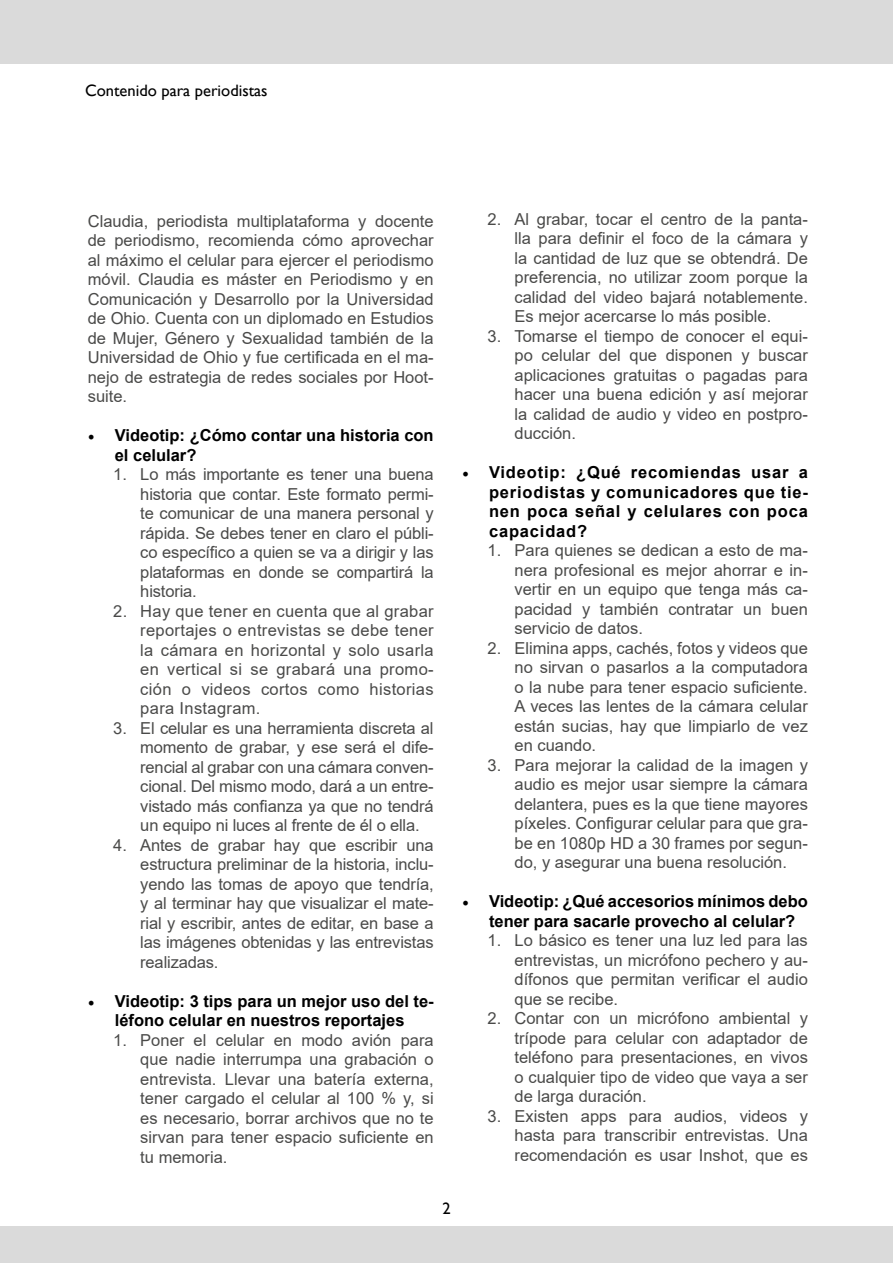
<style>
.page{position:relative;width:893px;height:1263px;background:#fff}
.page>*{position:absolute;margin:0;border:0;box-sizing:border-box;transform-origin:0 0}
.t1{font:16.5px/19.5px "Arial";color:#4a4a49;text-align:justify}
.t2{font:700 16.5px/19.5px "Arial";color:#000}
.t3{font:16.5px "Gill Sans";color:#000}
.s1{font-family:"Minion Pro";font-weight:400;font-size:18px}
</style>
<div class="page">
<div style="left:0;top:0;width:893px;height:64px;background:#dadada"></div>
<div style="left:0;top:1227px;width:893px;height:36px;background:#dadada"></div>
<p class="t3" style="left:85px;top:81px;width:184px">Contenido para periodistas</p>
<p class="t1" style="left:88px;top:211px;width:347px">Claudia, periodista multiplataforma y docente de periodismo, recomienda cómo aprovechar al máximo el celular para ejercer el periodismo móvil. Claudia es máster en Periodismo y en Comunicación y Desarrollo por la Universidad de Ohio. Cuenta con un diplomado en Estudios de Mujer, Género y Sexualidad también de la Universidad de Ohio y fue certificada en el ma&shy;nejo de estrategia de redes sociales por Hoot&shy;suite.</p>
<p class="t2" style="left:115px;top:426px;width:320px;text-indent:-27px"><span class="s1">•</span> Videotip: ¿Cómo contar una historia con el celular?</p>
<p class="t1" style="left:140px;top:465px;width:295px;text-indent:-27px">1. Lo más importante es tener una buena historia que contar. Este formato permi&shy;te comunicar de una manera personal y rápida. Se debes tener en claro el públi&shy;co específico a quien se va a dirigir y las plataformas en donde se compartirá la historia.</p>
<p class="t1" style="left:140px;top:601px;width:295px;text-indent:-27px">2. Hay que tener en cuenta que al grabar reportajes o entrevistas se debe tener la cámara en horizontal y solo usarla en vertical si se grabará una promo&shy;ción o videos cortos como historias para Instagram.</p>
<p class="t1" style="left:140px;top:718px;width:295px;text-indent:-27px">3. El celular es una herramienta discreta al momento de grabar, y ese será el dife&shy;rencial al grabar con una cámara conven&shy;cional. Del mismo modo, dará a un entre&shy;vistado más confianza ya que no tendrá un equipo ni luces al frente de él o ella.</p>
<p class="t1" style="left:140px;top:835px;width:295px;text-indent:-27px">4. Antes de grabar hay que escribir una estructura preliminar de la historia, inclu&shy;yendo las tomas de apoyo que tendría, y al terminar hay que visualizar el mate&shy;rial y escribir, antes de editar, en base a las imágenes obtenidas y las entrevistas realizadas.</p>
<p class="t2" style="left:88px;top:991px;width:347px;text-align:center"><span class="s1">•</span> Videotip: 3 tips para un mejor uso del te&shy;léfono celular en nuestros reportajes</p>
<p class="t1" style="left:140px;top:1030px;width:295px;text-indent:-27px">1. Poner el celular en modo avión para que nadie interrumpa una grabación o entrevista. Llevar una batería externa, tener cargado el celular al 100 % y, si es necesario, borrar archivos que no te sirvan para tener espacio suficiente en tu memoria.</p>
<p class="t1" style="left:514px;top:209px;width:295px;text-indent:-27px">2. Al grabar, tocar el centro de la panta&shy;lla para definir el foco de la cámara y la cantidad de luz que se obtendrá. De preferencia, no utilizar zoom porque la calidad del video bajará notablemente.<br>Es mejor acercarse lo más posible.</p>
<p class="t1" style="left:514px;top:326px;width:295px;text-indent:-27px">3. Tomarse el tiempo de conocer el equi&shy;po celular del que disponen y buscar aplicaciones gratuitas o pagadas para hacer una buena edición y así mejorar la calidad de audio y video en postpro&shy;ducción.</p>
<p class="t2" style="left:489px;top:463px;width:320px;text-align:justify;text-indent:-27px"><span class="s1">•</span> Videotip: ¿Qué recomiendas usar a periodistas y comunicadores que tie&shy;nen poca señal y celulares con poca capacidad?</p>
<p class="t1" style="left:514px;top:540px;width:295px;text-indent:-27px">1. Para quienes se dedican a esto de ma&shy;nera profesional es mejor ahorrar e in&shy;vertir en un equipo que tenga más ca&shy;pacidad y también contratar un buen servicio de datos.</p>
<p class="t1" style="left:514px;top:638px;width:295px;text-indent:-27px">2. Elimina apps, cachés, fotos y videos que no sirvan o pasarlos a la computadora o la nube para tener espacio suficiente.<br>A veces las lentes de la cámara celular están sucias, hay que limpiarlo de vez en cuando.</p>
<p class="t1" style="left:514px;top:755px;width:295px;text-indent:-27px">3. Para mejorar la calidad de la imagen y audio es mejor usar siempre la cámara delantera, pues es la que tiene mayores píxeles. Configurar celular para que gra&shy;be en 1080p HD a 30 frames por segun&shy;do, y asegurar una buena resolución.</p>
<p class="t2" style="left:489px;top:892px;width:320px;text-indent:-27px"><span class="s1">•</span> Videotip: ¿Qué accesorios mínimos debo tener para sacarle provecho al celular?</p>
<p class="t1" style="left:514px;top:930px;width:295px;text-indent:-27px">1. Lo básico es tener una luz led para las entrevistas, un micrófono pechero y au&shy;dífonos que permitan verificar el audio que se recibe.</p>
<p class="t1" style="left:514px;top:1008px;width:295px;text-indent:-27px">2. Contar con un micrófono ambiental y trípode para celular con adaptador de teléfono para presentaciones, en vivos o cualquier tipo de video que vaya a ser de larga duración.</p>
<p class="t1" style="left:514px;top:1106px;width:295px;text-indent:-27px">3. Existen apps para audios, videos y hasta para transcribir entrevistas. Una recomendación es usar Inshot, que es</p>
<p class="t3" style="left:442px;top:1198px;width:10px">2</p>
</div>
